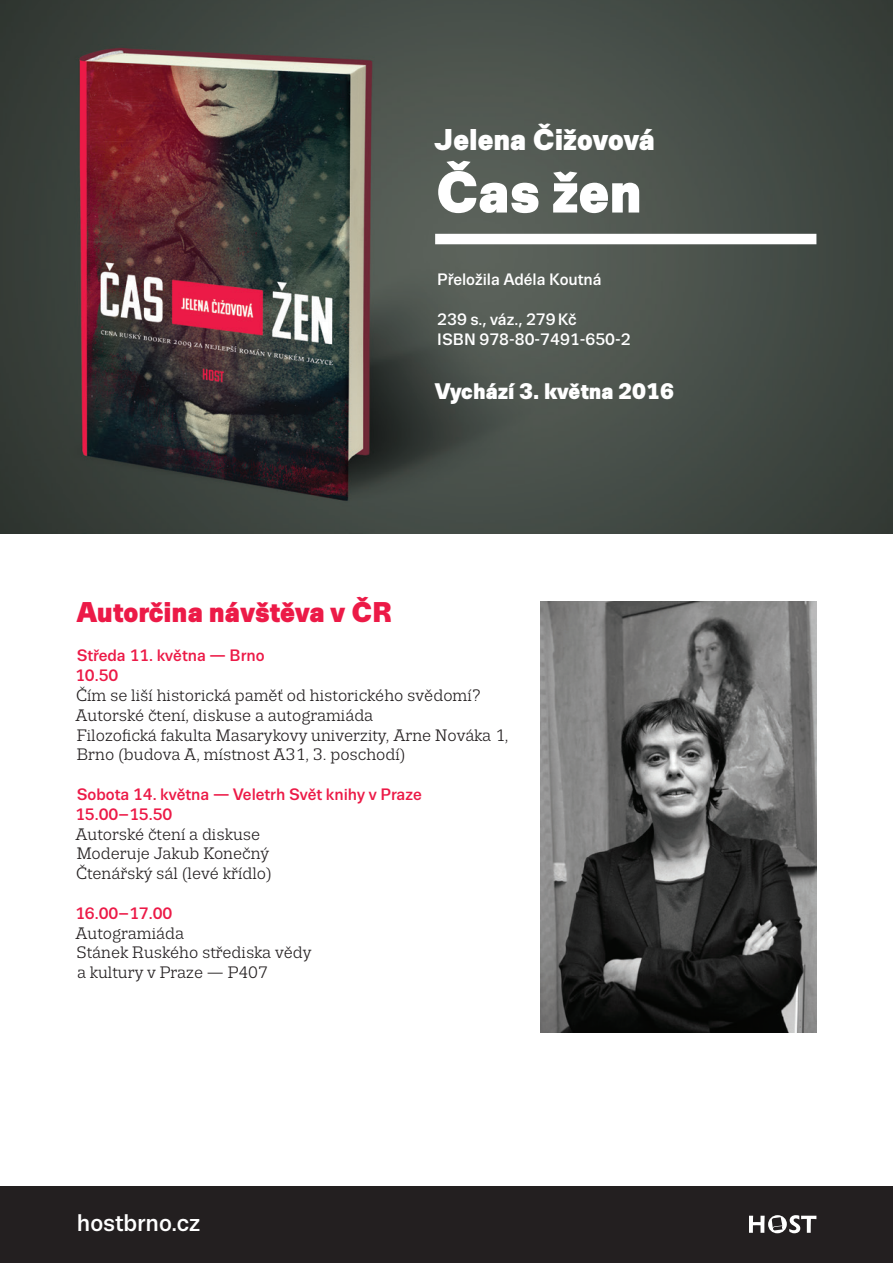
<style>
.page{position:relative;width:893px;height:1263px;background:#fff}
.page>*{position:absolute;margin:0;border:0;box-sizing:border-box;transform-origin:0 0}
.t1{font:900 58.5px "Trivia Sans";color:#fff}
.t2{font:900 30px "Trivia Sans";color:#fff}
.t3{font:900 28.5px "Trivia Sans";color:#ec1a47}
.t4{font:500 24px "Trivia Sans";color:#fff}
.t5{font:900 22.5px "Trivia Sans";color:#fff}
.t6{font:16.5px/19.8px "Trivia Slab";color:#231f20}
.t7{font:500 16.5px/19.8px "Trivia Sans";color:#ec1a47}
.t8{font:500 16.5px/19.8px "Trivia Sans";color:#fff}
</style>
<div class="page">
<img style="left:0;top:0;width:893px;height:533px">
<div style="left:435px;top:234px;width:381px;height:10px;background:#fff"></div>
<img style="left:540px;top:602px;width:276px;height:430px">
<div style="left:0;top:1186px;width:893px;height:77px;background:#231f20"></div>
<svg style="left:749px;top:1215px;width:67px;height:18px"></svg>
<h2 class="t2" style="left:435px;top:122px;width:221px">Jelena Čižovová</h2>
<h1 class="t1" style="left:435px;top:160px;width:208px">Čas žen</h1>
<p class="t8" style="left:437px;top:270px;width:166px">Přeložila Adéla Koutná</p>
<p class="t8" style="left:437px;top:309px;width:195px">239 s., váz., 279Kč<br>ISBN 978-80-7491-650-2</p>
<h3 class="t5" style="left:435px;top:378px;width:240px">Vychází 3. května 2016</h3>
<h3 class="t3" style="left:77px;top:596px;width:316px">Autorčina návštěva v ČR</h3>
<p class="t7" style="left:75px;top:646px;width:191px">Středa 11. května — Brno<br>10.50</p>
<p class="t6" style="left:76px;top:686px;width:435px">Čím se liší historická paměť od historického svědomí?<br>Autorské čtení, diskuse a autogramiáda<br>Filozofická fakulta Masarykovy univerzity, Arne Nováka 1, Brno (budova A, místnost A31, 3. poschodí)</p>
<p class="t7" style="left:75px;top:785px;width:348px">Sobota 14. května — Veletrh Svět knihy v Praze<br>15.00–15.50</p>
<p class="t6" style="left:76px;top:824px;width:198px">Autorské čtení a diskuse<br>Moderuje Jakub Konečný<br>Čtenářský sál (levé křídlo)</p>
<p class="t7" style="left:75px;top:903px;width:99px">16.00–17.00</p>
<p class="t6" style="left:76px;top:923px;width:238px">Autogramiáda<br>Stánek Ruského střediska vědy a kultury v Praze — P407</p>
<h3 class="t4" style="left:77px;top:1210px;width:125px">hostbrno.cz</h3>
</div>
